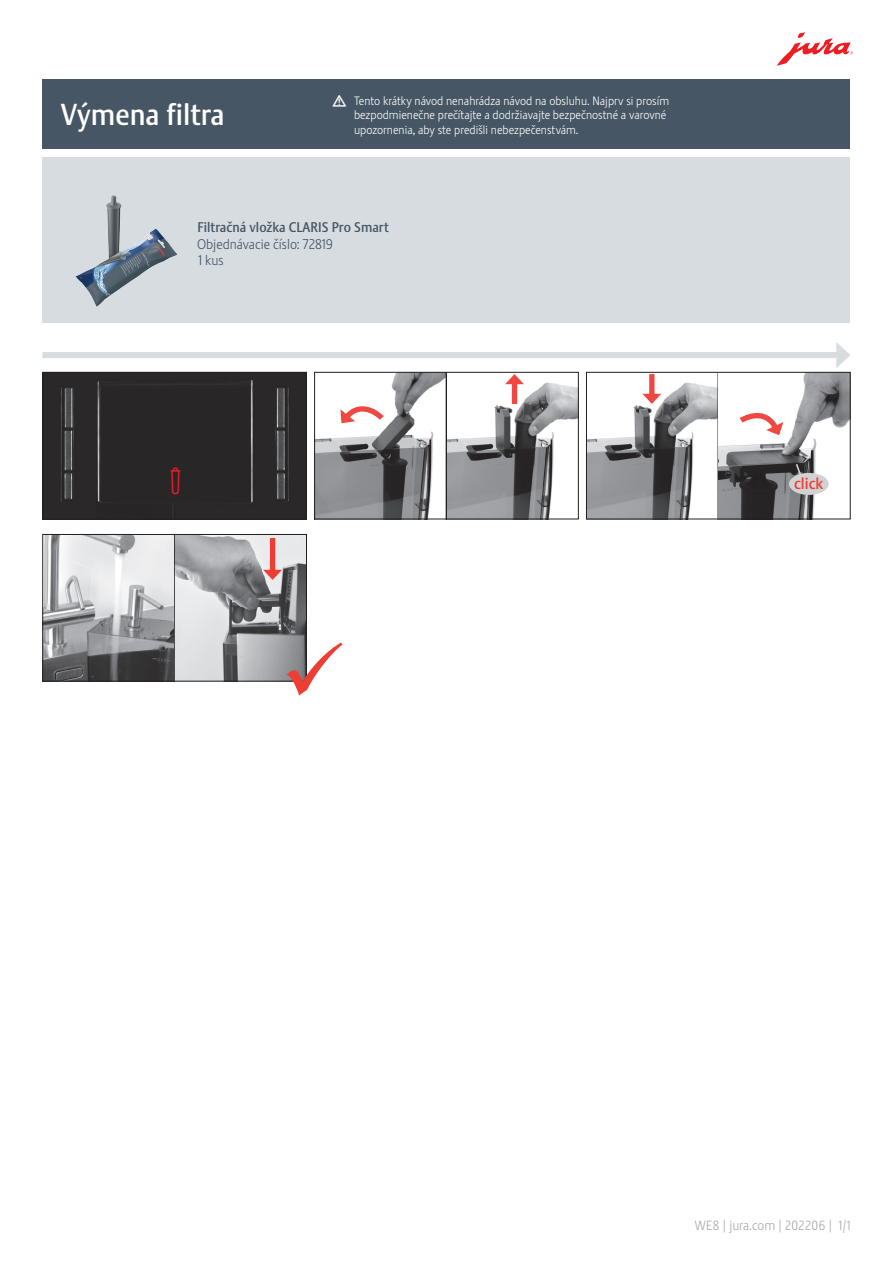
<style>
.page{position:relative;width:893px;height:1263px;background:#fff}
.page>*{position:absolute;margin:0;border:0;box-sizing:border-box;transform-origin:0 0}
.t1{font:30px "Stalemate Pro 2 J Medium";color:#fff}
.t2{font:24px "Jura Pict 2006";color:#ee1d23}
.t3{font:15.9px "Stalemate Pro 2 J Medium";color:#ee3e34}
.t4{font:13.8px "Stalemate Pro 2 J Medium";color:#465664}
.t5{font:13.8px "Stalemate Pro 2 J Light";color:#465664}
.t6{font:13.5px "Stalemate Pro 2 J Light";color:#a8a9ad}
.t7{font:12px/14.4px "Stalemate Pro 2 J Light";color:#fff}
.s1{font-family:"Jura Pict 2006"}
.s2{font-size:13.2px}
</style>
<div class="page">
<div style="left:43px;top:80px;width:807px;height:69px;background:#465664"></div>
<div style="left:43px;top:158px;width:807px;height:165px;background:#d7dce1"></div>
<div style="left:43px;top:352px;width:798px;height:6px;background:#d7dce1"></div>
<svg style="left:836px;top:342px;width:14px;height:26px"></svg>
<svg style="left:777px;top:32px;width:76px;height:34px"></svg>
<img style="left:44px;top:374px;width:261px;height:143px">
<div style="left:42px;top:372px;width:265px;height:147px;border:1px solid #231f20"></div>
<img style="left:44px;top:536px;width:261px;height:143px">
<div style="left:270px;top:538px;width:5px;height:35px;background:#ee3e34"></div>
<svg style="left:263px;top:570px;width:19px;height:10px"></svg>
<hr style="left:174px;top:534px;width:1px;height:147px;background:#231f20">
<div style="left:42px;top:534px;width:265px;height:147px;border:1px solid #231f20"></div>
<img style="left:316px;top:374px;width:261px;height:143px">
<hr style="left:446px;top:372px;width:1px;height:147px;background:#231f20">
<svg style="left:338px;top:397px;width:49px;height:28px"></svg>
<div style="left:512px;top:381px;width:5px;height:23px;background:#ef4741"></div>
<svg style="left:505px;top:374px;width:19px;height:10px"></svg>
<div style="left:314px;top:372px;width:265px;height:147px;border:1px solid #231f20"></div>
<img style="left:588px;top:374px;width:260px;height:143px">
<hr style="left:717px;top:372px;width:2px;height:147px;background:#231f20">
<div style="left:649px;top:374px;width:5px;height:23px;background:#ef4741"></div>
<svg style="left:642px;top:394px;width:19px;height:10px"></svg>
<svg style="left:794px;top:462px;width:12px;height:14px"></svg>
<div style="left:789px;top:473px;width:40px;height:22px;background:#d1d2d4;border-radius:50%"></div>
<svg style="left:736px;top:405px;width:47px;height:31px"></svg>
<div style="left:586px;top:372px;width:264px;height:147px;border:1px solid #231f20"></div>
<img style="left:75px;top:195px;width:103px;height:112px">
<svg style="left:287px;top:642px;width:20px;height:40px"></svg>
<h1 class="t1" style="left:61px;top:97px;width:166px">Výmena filtra</h1>
<p class="t7" style="left:354px;top:94px;width:317px;text-indent:-21px"><span class="s1">J</span> Tento krátky návod nenahrádza návod na obsluhu. Najprv si prosím bezpodmienečne prečítajte a dodržiavajte bezpečnostné a varovné upozornenia, aby ste predišli nebezpečenstvám.</p>
<p class="t4" style="left:197px;top:219px;width:193px">Filtračná vložka CLARIS Pro Smart</p>
<p class="t5" style="left:198px;top:252px;width:27px">1 kus</p>
<p class="t5" style="left:197px;top:236px;width:137px">Objednávacie číslo: 72819</p>
<h2 class="t2" style="left:167px;top:466px;width:18px">!</h2>
<h3 class="t3" style="left:794px;top:474px;width:30px">click</h3>
<p class="t6" style="left:695px;top:1217px;width:157px"><span class="s2">WE8</span> | jura.com | <span class="s2">202206</span> | <span class="s2">1</span>/<span class="s2">1</span></p>
</div>
